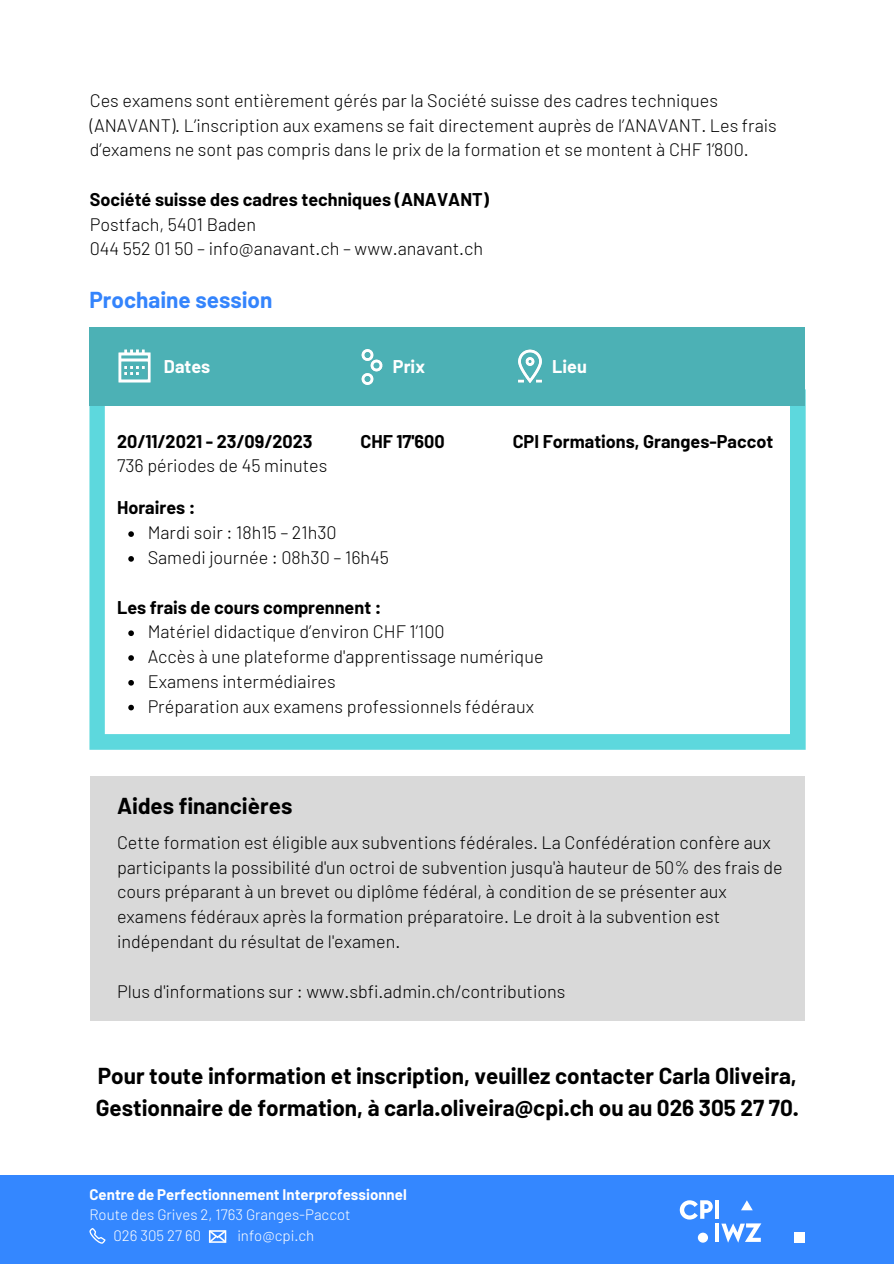
<style>
.page{position:relative;width:894px;height:1264px;background:#fff}
.page>*{position:absolute;margin:0;border:0;box-sizing:border-box;transform-origin:0 0}
.t1{font:700 22.5px/31.5px "Barlow";color:#000}
.t2{font:700 22.5px "Barlow";color:#3484fc}
.t3{font:300 18px/24.8px "Barlow";color:#000}
.t4{font:700 18px "Barlow";color:#000}
.t5{font:700 18px "Barlow";color:#fff}
.t6{font:300 15px "Barlow";color:#fff}
.t7{font:700 15px "Barlow";color:#fff}
</style>
<div class="page">
<div style="left:0;top:1175px;width:893px;height:88px;background:#3487ff"></div>
<svg style="left:679px;top:1200px;width:33px;height:19px"></svg>
<hr style="left:715px;top:1200px;width:3px;height:18px;background:#fff">
<hr style="left:715px;top:1223px;width:3px;height:18px;background:#fff">
<svg style="left:721px;top:1223px;width:40px;height:19px"></svg>
<div style="left:794px;top:1232px;width:10px;height:10px;background:#fff"></div>
<div style="left:697px;top:1232px;width:10px;height:10px;background:#fff;border-radius:50%"></div>
<svg style="left:741px;top:1200px;width:11px;height:10px"></svg>
<svg style="left:89px;top:1228px;width:16px;height:15px"></svg>
<svg style="left:208px;top:1230px;width:19px;height:12px"></svg>
<svg style="left:89px;top:405px;width:716px;height:344px"></svg>
<div style="left:89px;top:327px;width:716px;height:78px;background:#4cb1b5"></div>
<img style="left:518px;top:349px;width:24px;height:34px">
<img style="left:118px;top:349px;width:33px;height:34px">
<svg style="left:128px;top:531px;width:6px;height:6px"></svg>
<svg style="left:128px;top:556px;width:6px;height:5px"></svg>
<svg style="left:128px;top:630px;width:6px;height:6px"></svg>
<svg style="left:128px;top:655px;width:6px;height:6px"></svg>
<svg style="left:128px;top:680px;width:6px;height:5px"></svg>
<svg style="left:128px;top:704px;width:6px;height:6px"></svg>
<img style="left:361px;top:350px;width:22px;height:34px">
<div style="left:90px;top:776px;width:714px;height:244px;background:#d9d9d9"></div>
<p class="t3" style="left:90px;top:87px;width:688px">Ces examens sont entièrement gérés par la Société suisse des cadres techniques (ANAVANT). L’inscription aux examens se fait directement auprès de l’ANAVANT. Les frais d’examens ne sont pas compris dans le prix de la formation et se montent à CHF 1’800.</p>
<p class="t4" style="left:90px;top:188px;width:400px">Société suisse des cadres techniques (ANAVANT)</p>
<p class="t3" style="left:90px;top:211px;width:168px">Postfach, 5401 Baden</p>
<p class="t3" style="left:90px;top:236px;width:395px">044 552 01 50 – info@anavant.ch – www.anavant.ch</p>
<p class="t2" style="left:89px;top:286px;width:184px">Prochaine session</p>
<p class="t5" style="left:164px;top:355px;width:48px">Dates</p>
<p class="t4" style="left:117px;top:429px;width:197px">20/11/2021 - 23/09/2023</p>
<p class="t3" style="left:117px;top:452px;width:212px">736 périodes de 45 minutes</p>
<p class="t4" style="left:117px;top:496px;width:80px">Horaires :</p>
<p class="t5" style="left:393px;top:355px;width:34px">Prix</p>
<p class="t4" style="left:360px;top:429px;width:86px">CHF 17'600</p>
<p class="t3" style="left:148px;top:519px;width:190px">Mardi soir : 18h15 – 21h30</p>
<p class="t3" style="left:148px;top:544px;width:243px">Samedi journée : 08h30 – 16h45</p>
<p class="t4" style="left:117px;top:595px;width:266px">Les frais de cours comprennent :</p>
<p class="t5" style="left:552px;top:355px;width:36px">Lieu</p>
<p class="t4" style="left:512px;top:429px;width:262px">CPI Formations, Granges-Paccot</p>
<p class="t3" style="left:148px;top:618px;width:298px">Matériel didactique d’environ CHF 1’100</p>
<p class="t3" style="left:148px;top:643px;width:397px">Accès à une plateforme d'apprentissage numérique</p>
<p class="t3" style="left:148px;top:668px;width:189px">Examens intermédiaires</p>
<p class="t3" style="left:148px;top:693px;width:388px">Préparation aux examens professionnels fédéraux</p>
<p class="t1" style="left:117px;top:789px;width:177px">Aides financières</p>
<p class="t3" style="left:117px;top:829px;width:667px">Cette formation est éligible aux subventions fédérales. La Confédération confère aux participants la possibilité d'un octroi de subvention jusqu'à hauteur de 50% des frais de cours préparant à un brevet ou diplôme fédéral, à condition de se présenter aux examens fédéraux après la formation préparatoire. Le droit à la subvention est indépendant du résultat de l'examen.</p>
<p class="t3" style="left:117px;top:977px;width:450px">Plus d'informations sur : www.sbfi.admin.ch/contributions</p>
<p class="t1" style="left:96px;top:1059px;width:704px">Pour toute information et inscription, veuillez contacter Carla Oliveira,<br>Gestionnaire de formation, à carla.oliveira@cpi.ch ou au 026 305 27 70.</p>
<p class="t7" style="left:89px;top:1184px;width:319px">Centre de Perfectionnement Interprofessionnel</p>
<p class="t6" style="left:89px;top:1205px;width:262px">Route des Grives 2, 1763 Granges-Paccot</p>
<p class="t6" style="left:113px;top:1225px;width:89px">026 305 27 60</p>
<p class="t6" style="left:237px;top:1225px;width:78px">info@cpi.ch</p>
</div>
